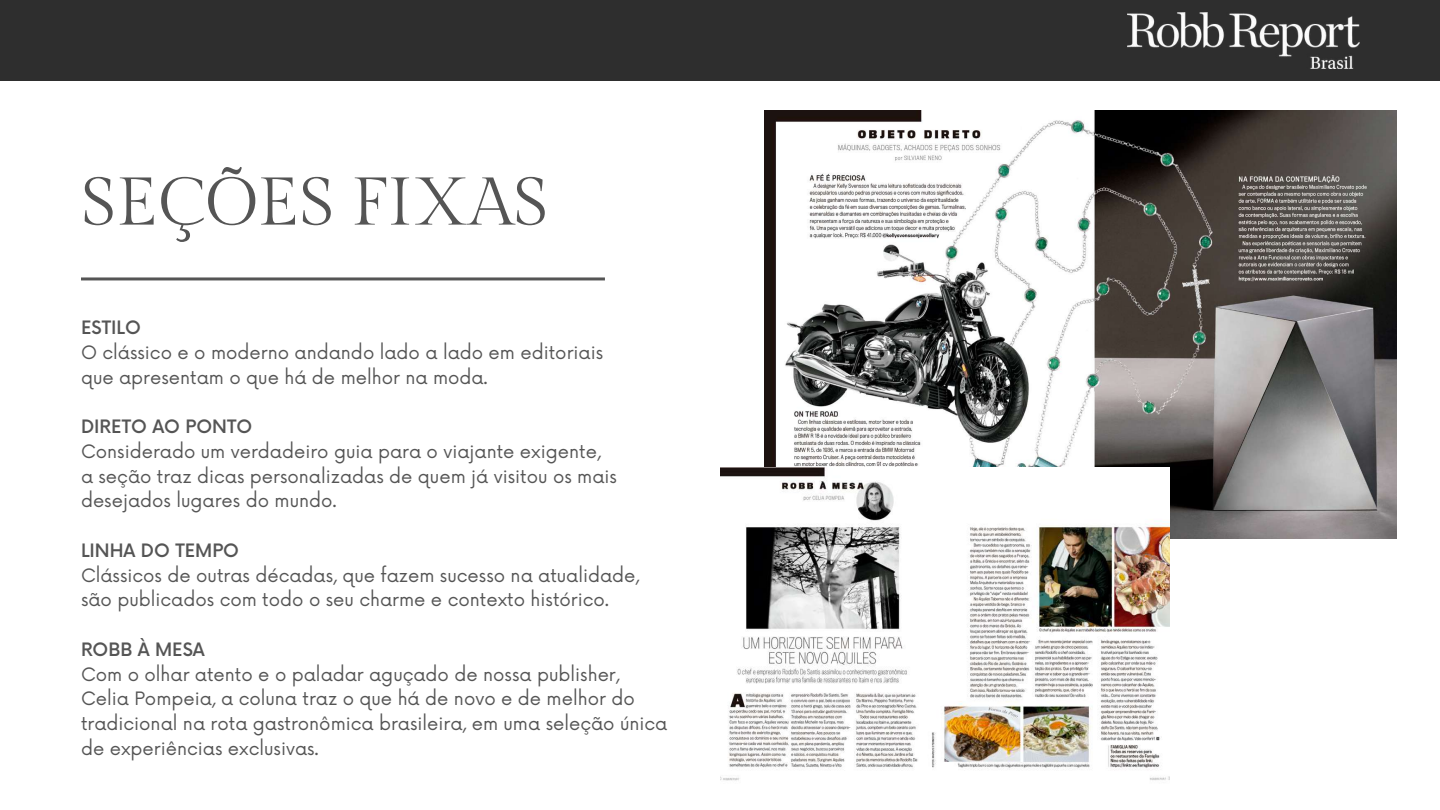
<style>
.page{position:relative;width:1440px;height:810px;background:#fff}
.page>*{position:absolute;margin:0;border:0;box-sizing:border-box;transform-origin:0 0}
.t1{font:67.3px "Gilda Display";color:#555}
.t2{font:18px/24.8px "Now";color:#555}
.t3{font:500 18px "Now";color:#555}
</style>
<div class="page">
<div style="left:0;top:0;width:1440px;height:81px;background:#2e2e2e"></div>
<img style="left:765px;top:110px;width:631px;height:428px">
<img style="left:720px;top:467px;width:449px;height:314px">
<hr style="left:81px;top:277px;width:524px;height:3px;background:#555">
<img style="left:1127px;top:13px;width:232px;height:55px">
<h1 class="t1" style="left:81px;top:165px;width:469px">SEÇÕES FIXAS</h1>
<p class="t3" style="left:81px;top:318px;width:61px">ESTILO</p>
<p class="t2" style="left:81px;top:341px;width:524px">O clássico e o moderno andando lado a lado em editoriais que apresentam o que há de melhor na moda.</p>
<p class="t3" style="left:81px;top:417px;width:173px">DIRETO AO PONTO</p>
<p class="t2" style="left:81px;top:440px;width:537px">Considerado um verdadeiro guia para o viajante exigente, a seção traz dicas personalizadas de quem já visitou os mais desejados lugares do mundo.</p>
<p class="t3" style="left:81px;top:541px;width:160px">LINHA DO TEMPO</p>
<p class="t2" style="left:81px;top:564px;width:560px">Clássicos de outras décadas, que fazem sucesso na atualidade, são publicados com todo o seu charme e contexto histórico.</p>
<p class="t3" style="left:81px;top:640px;width:125px">ROBB À MESA</p>
<p class="t2" style="left:81px;top:663px;width:588px">Com o olhar atento e o paladar aguçado de nossa publisher, Celia Pompeia, a coluna traz o que há de novo e de melhor do tradicional na rota gastronômica brasileira, em uma seleção única de experiências exclusivas.</p>
</div>
